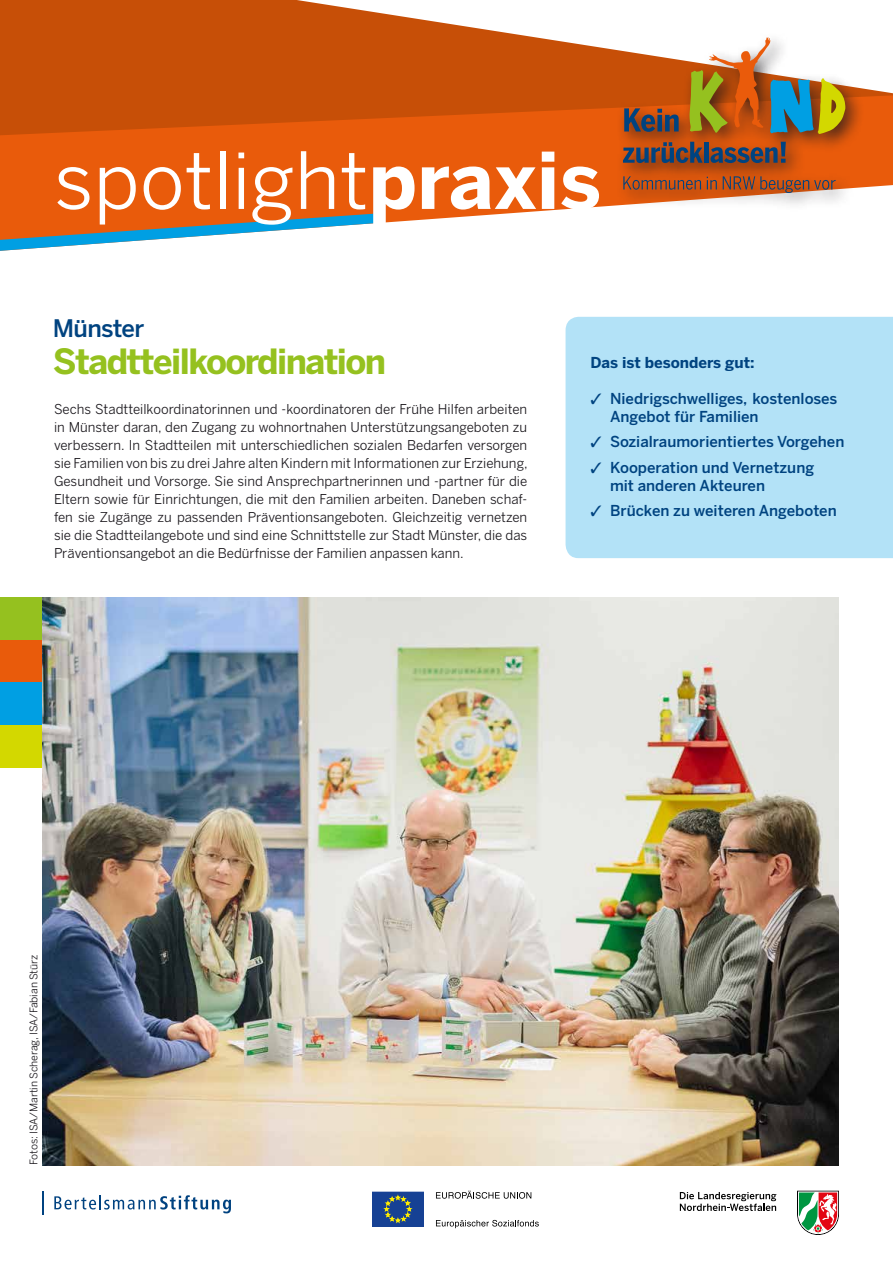
<style>
.page{position:relative;width:893px;height:1263px;background:#fff}
.page>*{position:absolute;margin:0;border:0;box-sizing:border-box;transform-origin:0 0}
.t1{font:78px "Benton Sans";color:#fff}
.t2{font:700 34.5px "Benton Sans";letter-spacing:-.045em;color:#95c11f}
.t3{font:500 24px "Benton Sans";letter-spacing:-.03em;color:#004380}
.t4{font:500 15px/18px "Benton Sans";color:#004380}
.t5{font:700 15px "Benton Sans";color:#004380}
.t6{font:13.5px/18px "Benton Sans";color:#1a171c;text-align:justify}
.t7{font:10.5px "Benton Sans";letter-spacing:-.01em;color:#1a171c}
.s1{font-weight:700}
</style>
<div class="page">
<svg style="left:0;top:0;width:893px;height:95px;fill:#c74f07"></svg>
<svg style="left:0;top:95px;width:893px;height:129px;fill:#e95b0b"></svg>
<svg style="left:0;top:214px;width:375px;height:37px"></svg>
<div style="left:0;top:597px;width:43px;height:43px;background:#95c11f"></div>
<div style="left:0;top:640px;width:43px;height:42px;background:#e95b0b"></div>
<div style="left:0;top:682px;width:43px;height:43px;background:#009fe3"></div>
<div style="left:0;top:725px;width:43px;height:42px;background:#d3d800"></div>
<div style="left:615px;top:31px;width:250px;height:181px;background:#1a171c;opacity:.75"></div>
<svg style="left:624px;top:108px;width:55px;height:24px"></svg>
<svg style="left:623px;top:142px;width:80px;height:21px"></svg>
<hr style="left:704px;top:142px;width:4px;height:21px;background:#004380">
<svg style="left:710px;top:142px;width:76px;height:21px"></svg>
<svg style="left:623px;top:176px;width:78px;height:14px"></svg>
<svg style="left:707px;top:177px;width:10px;height:12px"></svg>
<svg style="left:723px;top:176px;width:113px;height:17px"></svg>
<svg style="left:689px;top:37px;width:156px;height:97px"></svg>
<img style="left:43px;top:597px;width:796px;height:568px">
<svg style="left:54px;top:1195px;width:177px;height:18px"></svg>
<svg style="left:43px;top:1191px;width:1px;height:23px"></svg>
<svg style="left:436px;top:1220px;width:103px;height:8px"></svg>
<svg style="left:436px;top:1191px;width:95px;height:8px"></svg>
<div style="left:372px;top:1192px;width:51px;height:34px;background:#164194"></div>
<div style="left:372px;top:1192px;width:52px;height:34px;border:1px solid #164194"></div>
<svg style="left:384px;top:1195px;width:27px;height:27px"></svg>
<svg style="left:680px;top:1192px;width:96px;height:19px"></svg>
<svg style="left:797px;top:1191px;width:42px;height:44px"></svg>
<div style="left:566px;top:317px;width:327px;height:241px;background:#b3e2f7"></div>
<h1 class="t1" style="left:54px;top:134px;width:549px">spotlight<span class="s1">praxis</span></h1>
<h3 class="t3" style="left:53px;top:314px;width:93px">Münster</h3>
<h2 class="t2" style="left:53px;top:341px;width:335px">Stadtteilkoordination</h2>
<p class="t6" style="left:54px;top:400px;width:475px">Sechs Stadtteilkoordinatorinnen und -koordinatoren der Frühe Hilfen arbeiten in Münster daran, den Zugang zu wohnortnahen Unterstützungsangeboten zu verbessern. In Stadtteilen mit unterschiedlichen sozialen Bedarfen versorgen sie Familien von bis zu drei Jahre alten Kindern mit Informationen zur Erziehung, Gesundheit und Vorsorge. Sie sind Ansprechpartnerinnen und -partner für die Eltern sowie für Einrichtungen, die mit den Familien arbeiten. Daneben schaf&shy;fen sie Zugänge zu passenden Präventionsangeboten. Gleichzeitig vernetzen sie die Stadtteilangebote und sind eine Schnittstelle zur Stadt Münster, die das Präventionsangebot an die Bedürfnisse der Familien anpassen kann.</p>
<p class="t5" style="left:590px;top:354px;width:166px">Das ist besonders gut:</p>
<p class="t4" style="left:610px;top:389px;width:229px;text-indent:-20px">✓ Niedrigschwelliges, kostenloses<br>Angebot für Familien</p>
<p class="t4" style="left:590px;top:433px;width:255px">✓ Sozialraumorientiertes Vorgehen</p>
<p class="t4" style="left:610px;top:458px;width:206px;text-indent:-20px">✓ Kooperation und Vernetzung mit anderen Akteuren</p>
<p class="t4" style="left:590px;top:502px;width:248px">✓ Brücken zu weiteren Angeboten</p>
<p class="t7" style="left:28px;top:1165px;width:211px;rotate:-90deg">Fotos: ISA/Martin Scherag, ISA/Fabian Stürz</p>
</div>
